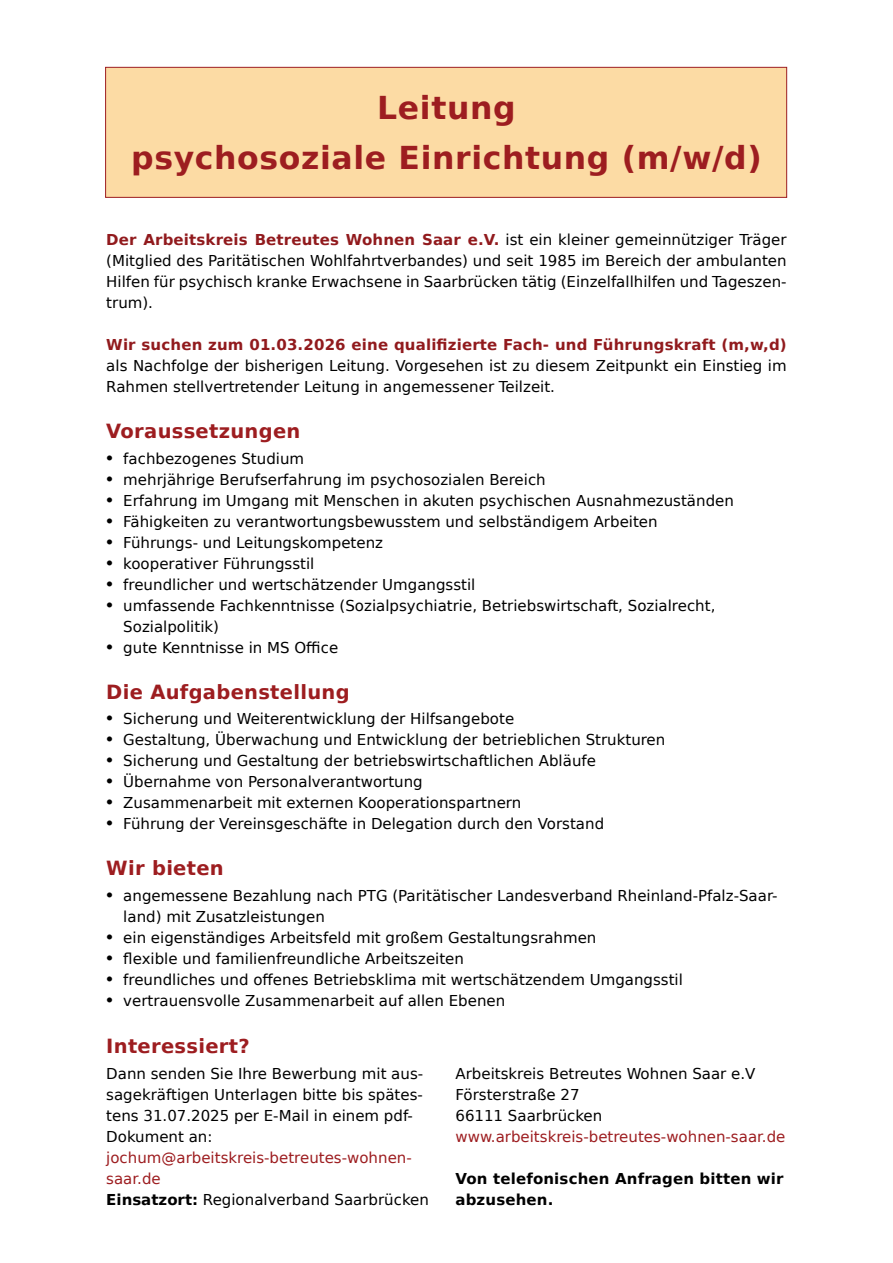
<style>
.page{position:relative;width:893px;height:1263px;background:#fff}
.page>*{position:absolute;margin:0;border:0;box-sizing:border-box;transform-origin:0 0}
.t1{font:700 31.5px/49.5px "DejaVu Sans";letter-spacing:.02em;color:#9d1d20;text-align:center}
.t2{font:700 19.5px "DejaVu Sans";letter-spacing:.015em;color:#9d1d20}
.t3{font:15px/21px "DejaVu Sans";color:#000}
.t4{font:15px/21px "DejaVu Sans";color:#9d1d20}
.t5{font:700 15px "DejaVu Sans";letter-spacing:.01em;color:#911a1d}
.t6{font:700 15px/21px "DejaVu Sans";letter-spacing:.01em;color:#000}
.s1{font-weight:700;color:#911a1d}
.s2{font-family:"Adobe Garamond Pro";font-size:18px}
.s3{font-weight:700;color:#000}
.s4{color:#000}
</style>
<div class="page">
<div style="left:105px;top:67px;width:682px;height:131px;background:#fcdba4;border:1px solid #9d1d20"></div>
<h1 class="t1" style="left:131px;top:83px;width:632px">Leitung<br>psychosoziale Einrichtung (m/w/d)</h1>
<p class="t3" style="left:106px;top:229px;width:682px;text-align:justify"><span class="s1">Der Arbeitskreis Betreutes Wohnen Saar e.V.</span> ist ein kleiner gemeinnütziger Träger (Mitglied des Paritätischen Wohlfahrtverbandes) und seit 1985 im Bereich der ambulanten Hilfen für psychisch kranke Erwachsene in Saarbrücken tätig (Einzelfallhilfen und Tageszen&shy;trum).</p>
<p class="t5" style="left:106px;top:333px;width:682px">Wir suchen zum 01.03.2026 eine qualifizierte Fach- und Führungskraft (m,w,d)</p>
<p class="t3" style="left:106px;top:355px;width:682px">als Nachfolge der bisherigen Leitung. Vorgesehen ist zu diesem Zeitpunkt ein Einstieg im<br>Rahmen stellvertretender Leitung in angemessener Teilzeit.</p>
<h2 class="t2" style="left:106px;top:415px;width:196px">Voraussetzungen</h2>
<p class="t3" style="left:106px;top:447px;width:199px"><span class="s2">•</span> fachbezogenes Studium</p>
<p class="t3" style="left:106px;top:468px;width:441px"><span class="s2">•</span> mehrjährige Berufserfahrung im psychosozialen Bereich</p>
<p class="t3" style="left:106px;top:489px;width:629px"><span class="s2">•</span> Erfahrung im Umgang mit Menschen in akuten psychischen Ausnahmezuständen</p>
<p class="t3" style="left:106px;top:510px;width:553px"><span class="s2">•</span> Fähigkeiten zu verantwortungsbewusstem und selbständigem Arbeiten</p>
<p class="t3" style="left:106px;top:531px;width:278px"><span class="s2">•</span> Führungs- und Leitungskompetenz</p>
<p class="t3" style="left:106px;top:552px;width:210px"><span class="s2">•</span> kooperativer Führungsstil</p>
<p class="t3" style="left:106px;top:573px;width:371px"><span class="s2">•</span> freundlicher und wertschätzender Umgangsstil</p>
<p class="t3" style="left:123px;top:594px;width:594px;text-indent:-17px"><span class="s2">•</span> umfassende Fachkenntnisse (Sozialpsychiatrie, Betriebswirtschaft, Sozialrecht,<br>Sozialpolitik)</p>
<p class="t3" style="left:106px;top:636px;width:233px"><span class="s2">•</span> gute Kenntnisse in MS Office</p>
<h2 class="t2" style="left:106px;top:676px;width:245px">Die Aufgabenstellung</h2>
<p class="t3" style="left:106px;top:708px;width:409px"><span class="s2">•</span> Sicherung und Weiterentwicklung der Hilfsangebote</p>
<p class="t3" style="left:106px;top:729px;width:561px"><span class="s2">•</span> Gestaltung, Überwachung und Entwicklung der betrieblichen Strukturen</p>
<p class="t3" style="left:106px;top:750px;width:491px"><span class="s2">•</span> Sicherung und Gestaltung der betriebswirtschaftlichen Abläufe</p>
<p class="t3" style="left:106px;top:771px;width:318px"><span class="s2">•</span> Übernahme von Personalverantwortung</p>
<p class="t3" style="left:106px;top:792px;width:416px"><span class="s2">•</span> Zusammenarbeit mit externen Kooperationspartnern</p>
<p class="t3" style="left:106px;top:813px;width:499px"><span class="s2">•</span> Führung der Vereinsgeschäfte in Delegation durch den Vorstand</p>
<h2 class="t2" style="left:106px;top:852px;width:119px">Wir bieten</h2>
<p class="t3" style="left:123px;top:884px;width:656px;text-indent:-17px"><span class="s2">•</span> angemessene Bezahlung nach PTG (Paritätischer Landesverband Rheinland-Pfalz-Saar&shy;land) mit Zusatzleistungen</p>
<p class="t3" style="left:106px;top:926px;width:492px"><span class="s2">•</span> ein eigenständiges Arbeitsfeld mit großem Gestaltungsrahmen</p>
<p class="t3" style="left:106px;top:947px;width:359px"><span class="s2">•</span> flexible und familienfreundliche Arbeitszeiten</p>
<p class="t3" style="left:106px;top:968px;width:578px"><span class="s2">•</span> freundliches und offenes Betriebsklima mit wertschätzendem Umgangsstil</p>
<p class="t3" style="left:106px;top:989px;width:400px"><span class="s2">•</span> vertrauensvolle Zusammenarbeit auf allen Ebenen</p>
<h2 class="t2" style="left:106px;top:1030px;width:145px">Interessiert?</h2>
<p class="t3" style="left:106px;top:1062px;width:318px">Dann senden Sie Ihre Bewerbung mit aus&shy;sagekräftigen Unterlagen bitte bis spätes&shy;tens 31.07.2025 per E-Mail in einem pdf-Dokument an:</p>
<p class="t4" style="left:106px;top:1146px;width:324px">jochum@arbeitskreis-betreutes-wohnen&shy;saar.de<br><span class="s3">Einsatzort:</span> <span class="s4">Regionalverband Saarbrücken</span></p>
<p class="t3" style="left:455px;top:1062px;width:301px">Arbeitskreis Betreutes Wohnen Saar e.V<br>Försterstraße 27<br>66111 Saarbrücken</p>
<p class="t4" style="left:455px;top:1125px;width:331px">www.arbeitskreis-betreutes-wohnen-saar.de</p>
<p class="t6" style="left:455px;top:1167px;width:330px">Von telefonischen Anfragen bitten wir abzusehen.</p>
</div>
